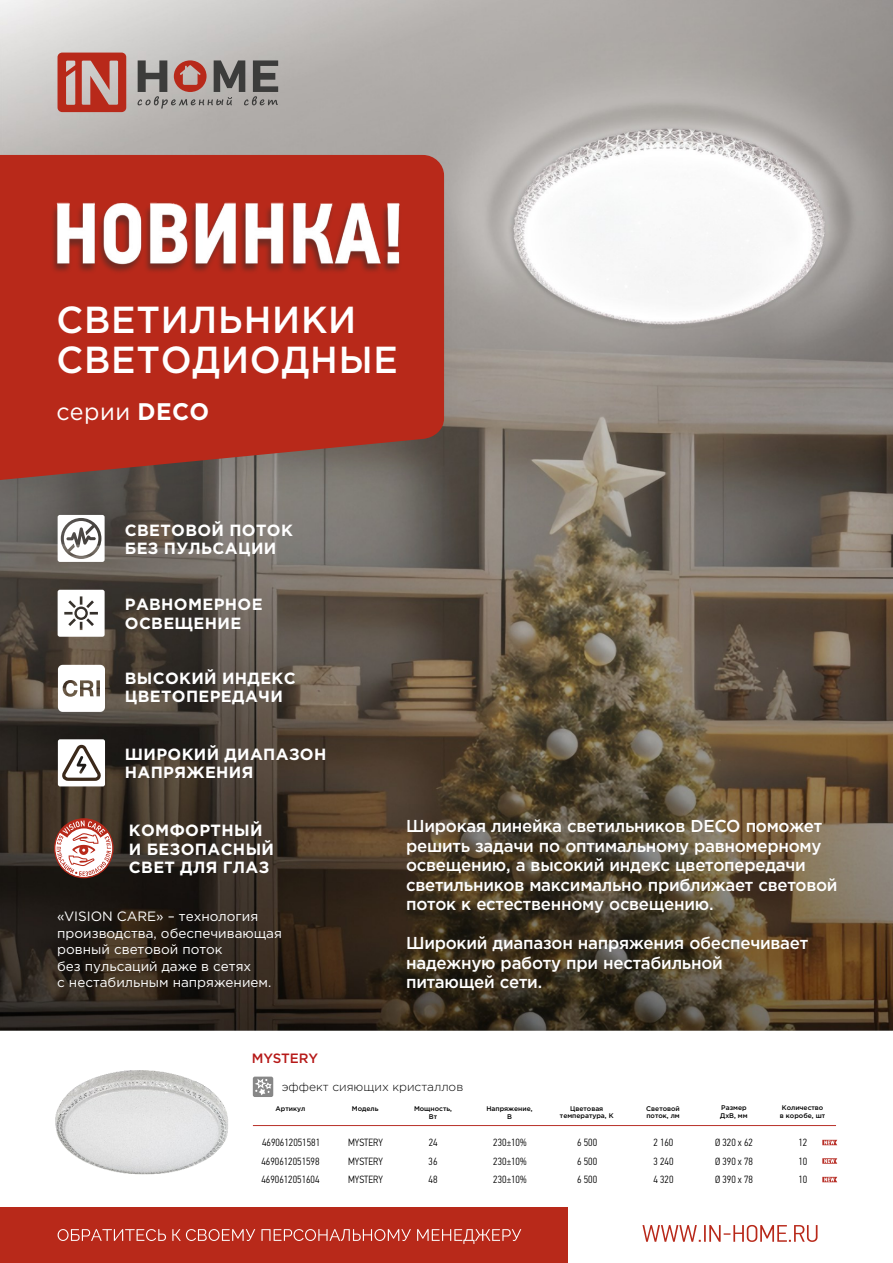
<style>
.page{position:relative;width:893px;height:1263px;background:#fff}
.page>*{position:absolute;margin:0;border:0;box-sizing:border-box;transform-origin:0 0}
.t1{font:500 37.65px/40px "Gotham Pro";letter-spacing:.02em;color:#fff}
.t2{font:24px "Gotham";letter-spacing:.02em;color:#fff}
.t3{font:500 17.25px/19.5px "Gotham Pro";letter-spacing:-.015em;color:#fff}
.t4{font:700 16.2px/18.3px "Gotham Pro";letter-spacing:.02em;color:#fff}
.t5{font:13.5px/16.5px "Gotham Pro";color:#fff}
.t6{font:500 13.5px "Gotham Pro";letter-spacing:-.005em;color:#b61918}
.t7{font:300 12px "Gotham Pro";color:#000}
.t8{font:300 10.5px/18.5px "PF Din Text Cond Pro";color:#000}
.t9{font:500 6.75px/7.5px "Gotham Pro";color:#000}
.s1{font-weight:700}
</style>
<div class="page">
<img style="left:0;top:0;width:893px;height:1030px">
<div style="left:0;top:1208px;width:567px;height:55px;background:#b8291a"></div>
<svg style="left:58px;top:1229px;width:463px;height:15px"></svg>
<svg style="left:642px;top:1225px;width:175px;height:17px"></svg>
<hr style="left:253px;top:1125px;width:583px;height:1px;background:#b83028">
<img style="left:55px;top:1070px;width:173px;height:104px">
<svg style="left:253px;top:1076px;width:20px;height:21px"></svg>
<svg style="left:822px;top:1140px;width:15px;height:5px"></svg>
<svg style="left:822px;top:1158px;width:15px;height:6px"></svg>
<svg style="left:822px;top:1177px;width:15px;height:5px"></svg>
<img style="left:0;top:152px;width:465px;height:388px">
<svg style="left:0;top:155px;width:444px;height:325px;background:#b12e1f"></svg>
<img style="left:47px;top:201px;width:358px;height:77px">
<svg style="left:58px;top:739px;width:47px;height:47px"></svg>
<svg style="left:58px;top:665px;width:47px;height:47px"></svg>
<svg style="left:58px;top:515px;width:47px;height:47px"></svg>
<svg style="left:58px;top:590px;width:47px;height:47px"></svg>
<div style="left:77px;top:609px;width:8px;height:8px;background:#fff;border-radius:50%"></div>
<svg style="left:58px;top:53px;width:68px;height:59px;background:#be6156"></svg>
<svg style="left:138px;top:60px;width:140px;height:49px;background:#938682"></svg>
<svg style="left:54px;top:818px;width:60px;height:60px"></svg>
<h1 class="t1" style="left:56px;top:302px;width:343px">СВЕТИЛЬНИКИ<br>СВЕТОДИОДНЫЕ</h1>
<h2 class="t2" style="left:56px;top:401px;width:154px">серии <span class="s1">DECO</span></h2>
<p class="t4" style="left:125px;top:522px;width:169px">СВЕТОВОЙ ПОТОК<br>БЕЗ ПУЛЬСАЦИИ</p>
<p class="t4" style="left:125px;top:597px;width:139px">РАВНОМЕРНОЕ<br>ОСВЕЩЕНИЕ</p>
<p class="t4" style="left:125px;top:670px;width:172px">ВЫСОКИЙ ИНДЕКС<br>ЦВЕТОПЕРЕДАЧИ</p>
<p class="t4" style="left:125px;top:746px;width:203px">ШИРОКИЙ ДИАПАЗОН<br>НАПРЯЖЕНИЯ</p>
<p class="t4" style="left:129px;top:822px;width:147px">КОМФОРТНЫЙ<br>И БЕЗОПАСНЫЙ<br>СВЕТ ДЛЯ ГЛАЗ</p>
<p class="t5" style="left:57px;top:909px;width:226px">«VISION CARE» – технология производства, обеспечивающая ровный световой поток<br>без пульсаций даже в сетях<br>с нестабильным напряжением.</p>
<p class="t3" style="left:406px;top:817px;width:433px">Широкая линейка светильников DECO поможет решить задачи по оптимальному равномерному освещению, а высокий индекс цветопередачи светильников максимально приближает световой поток к естественному освещению.</p>
<p class="t3" style="left:406px;top:934px;width:404px">Широкий диапазон напряжения обеспечивает надежную работу при нестабильной питающей сети.</p>
<p class="t6" style="left:252px;top:1053px;width:68px">MYSTERY</p>
<p class="t7" style="left:282px;top:1082px;width:183px">эффект сияющих кристаллов</p>
<p class="t9" style="left:276px;top:1106px;width:31px">Артикул</p>
<p class="t9" style="left:414px;top:1105px;width:40px;text-align:center">Мощность,<br>Вт</p>
<p class="t9" style="left:486px;top:1105px;width:48px;text-align:center">Напряжение,<br>В</p>
<p class="t9" style="left:560px;top:1105px;width:55px;text-align:center">Цветовая температура, К</p>
<p class="t9" style="left:646px;top:1105px;width:35px">Световой поток, лм</p>
<p class="t9" style="left:352px;top:1106px;width:28px">Модель</p>
<p class="t9" style="left:720px;top:1105px;width:29px">Размер<br>ДхВ, мм</p>
<p class="t9" style="left:780px;top:1105px;width:47px">Количество в коробе, шт</p>
<p class="t8" style="left:262px;top:1134px;width:60px">4690612051581</p>
<p class="t8" style="left:429px;top:1134px;width:10px">24</p>
<p class="t8" style="left:493px;top:1134px;width:35px">230±10%</p>
<p class="t8" style="left:577px;top:1134px;width:21px">6 500</p>
<p class="t8" style="left:653px;top:1134px;width:21px">2 160</p>
<p class="t8" style="left:715px;top:1134px;width:39px">Ø 320 х 62</p>
<p class="t8" style="left:798px;top:1134px;width:10px">12</p>
<p class="t8" style="left:261px;top:1153px;width:60px">4690612051598</p>
<p class="t8" style="left:429px;top:1153px;width:10px">36</p>
<p class="t8" style="left:493px;top:1153px;width:35px">230±10%</p>
<p class="t8" style="left:577px;top:1153px;width:21px">6 500</p>
<p class="t8" style="left:653px;top:1153px;width:21px">3 240</p>
<p class="t8" style="left:715px;top:1153px;width:39px">Ø 390 х 78</p>
<p class="t8" style="left:798px;top:1153px;width:10px">10</p>
<p class="t8" style="left:348px;top:1134px;width:36px">MYSTERY<br>MYSTERY</p>
<p class="t8" style="left:261px;top:1171px;width:60px">4690612051604</p>
<p class="t8" style="left:429px;top:1171px;width:10px">48</p>
<p class="t8" style="left:493px;top:1171px;width:35px">230±10%</p>
<p class="t8" style="left:577px;top:1171px;width:21px">6 500</p>
<p class="t8" style="left:653px;top:1171px;width:21px">4 320</p>
<p class="t8" style="left:715px;top:1171px;width:39px">Ø 390 х 78</p>
<p class="t8" style="left:798px;top:1171px;width:10px">10</p>
<p class="t8" style="left:348px;top:1171px;width:36px">MYSTERY</p>
</div>
